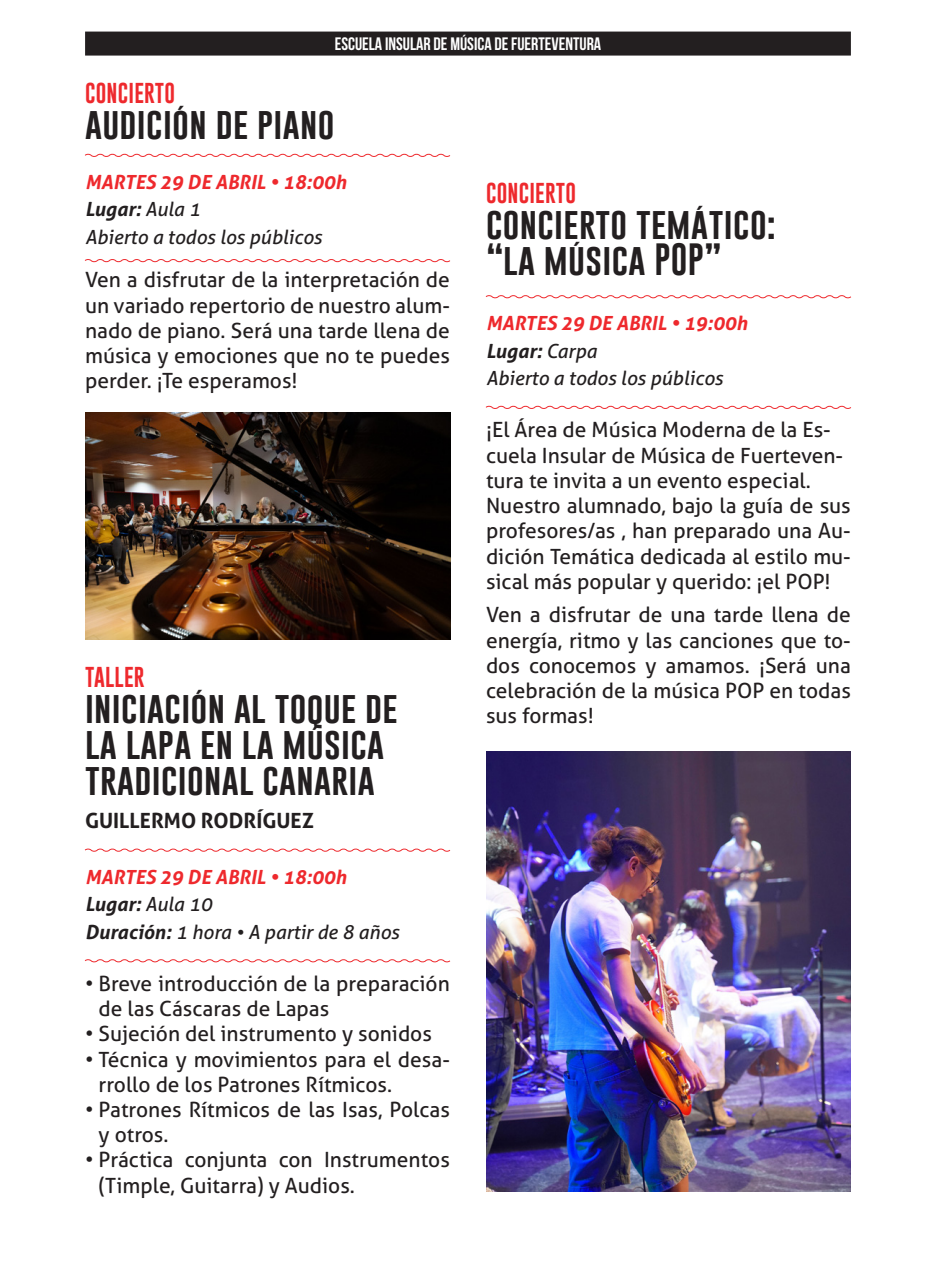
<style>
.page{position:relative;width:936px;height:1276px;background:#fff}
.page>*{position:absolute;margin:0;border:0;box-sizing:border-box;transform-origin:0 0}
.Titulo{font:33px/36px "Gobold";letter-spacing:.01em;color:#231f20}
.TEXTO{font:21px/25.2px "Aller";color:#231f20}
.Profesor{font:700 21px "Aller";color:#231f20}
.TAller{font:21px "Gobold";letter-spacing:.01em;color:#ee292d}
.TEXTO-2{font:21px "Gobold";letter-spacing:.01em;color:#ee292d}
.Lugar{font:italic 19.5px "Aller";color:#231f20}
.Fecha_y_hora{font:italic 700 19.5px "Aller";color:#ee292d}
.Lugar-2{font:italic 700 19.5px "Aller";color:#231f20}
.t1{font:700 18px "Bebas Neue";color:#fff}
.s1{font-weight:400}
.s2{font-weight:700}
</style>
<div class="page">
<div style="left:97px;top:32px;width:741px;height:24px;background:#231f20"></div>
<svg style="left:85px;top:153px;width:366px;height:4px"></svg>
<svg style="left:84px;top:259px;width:367px;height:4px"></svg>
<svg style="left:84px;top:848px;width:367px;height:4px"></svg>
<svg style="left:84px;top:959px;width:367px;height:4px"></svg>
<svg style="left:485px;top:295px;width:366px;height:4px"></svg>
<svg style="left:485px;top:405px;width:367px;height:4px"></svg>
<img style="left:85px;top:412px;width:365px;height:227px">
<img style="left:486px;top:751px;width:364px;height:440px">
<p class="t1" style="left:335px;top:34px;width:268px">ESCUELA INSULAR DE MÚSICA DE FUERTEVENTURA</p>
<p class="TEXTO-2" style="left:85px;top:79px;width:92px">CONCIERTO</p>
<p class="Titulo" style="left:85px;top:105px;width:251px">audición de piano</p>
<p class="Fecha_y_hora" style="left:85px;top:170px;width:263px">MARTES 29 DE ABRIL • 18:00h</p>
<p class="Lugar-2" style="left:85px;top:197px;width:117px">Lugar: <span class="s1">Aula 1</span></p>
<p class="Lugar" style="left:85px;top:225px;width:238px">Abierto a todos los públicos</p>
<p class="TEXTO" style="left:85px;top:267px;width:366px;text-align:justify">Ven a disfrutar de la interpretación de un variado repertorio de nuestro alum&shy;nado de piano. Será una tarde llena de música y emociones que no te puedes perder. ¡Te esperamos!</p>
<p class="TAller" style="left:85px;top:663px;width:61px">TALLER</p>
<p class="Titulo" style="left:85px;top:689px;width:314px">iniciación al toque de la lapa en la música tradicional canaria</p>
<p class="Profesor" style="left:85px;top:808px;width:230px">GUILLERMO RODRÍGUEZ</p>
<p class="Fecha_y_hora" style="left:85px;top:864px;width:263px">MARTES 29 DE ABRIL • 18:00h</p>
<p class="Lugar-2" style="left:85px;top:892px;width:129px">Lugar: <span class="s1">Aula 10</span></p>
<p class="Lugar" style="left:85px;top:920px;width:316px"><span class="s2">Duración:</span> 1 hora • A partir de 8 años</p>
<p class="TEXTO" style="left:99px;top:970px;width:353px;text-indent:-14px">• Breve introducción de la preparación de las Cáscaras de Lapas</p>
<p class="TEXTO" style="left:85px;top:1021px;width:348px">• Sujeción del instrumento y sonidos</p>
<p class="TEXTO" style="left:99px;top:1046px;width:353px;text-indent:-14px">• Técnica y movimientos para el desa&shy;rrollo de los Patrones Rítmicos.</p>
<p class="TEXTO" style="left:99px;top:1096px;width:353px;text-indent:-14px">• Patrones Rítmicos de las Isas, Polcas y otros.</p>
<p class="TEXTO" style="left:99px;top:1147px;width:353px;text-indent:-14px">• Práctica conjunta con Instrumentos (Timple, Guitarra) y Audios.</p>
<p class="TAller" style="left:486px;top:179px;width:92px">CONCIERTO</p>
<p class="Titulo" style="left:486px;top:205px;width:291px">concierto temático: “la música POP”</p>
<p class="Fecha_y_hora" style="left:486px;top:311px;width:263px">MARTES 29 DE ABRIL • 19:00h</p>
<p class="Lugar-2" style="left:486px;top:339px;width:112px">Lugar: <span class="s1">Carpa</span></p>
<p class="Lugar" style="left:486px;top:367px;width:238px">Abierto a todos los públicos</p>
<p class="TEXTO" style="left:486px;top:417px;width:358px">¡El Área de Música Moderna de la Es&shy;cuela Insular de Música de Fuerteven&shy;tura te invita a un evento especial.</p>
<p class="TEXTO" style="left:486px;top:493px;width:366px;text-align:justify">Nuestro alumnado, bajo la guía de sus profesores/as , han preparado una Au&shy;dición Temática dedicada al estilo mu&shy;sical más popular y querido: ¡el POP!</p>
<p class="TEXTO" style="left:486px;top:602px;width:366px;text-align:justify">Ven a disfrutar de una tarde llena de energía, ritmo y las canciones que to&shy;dos conocemos y amamos. ¡Será una celebración de la música POP en todas sus formas!</p>
</div>
